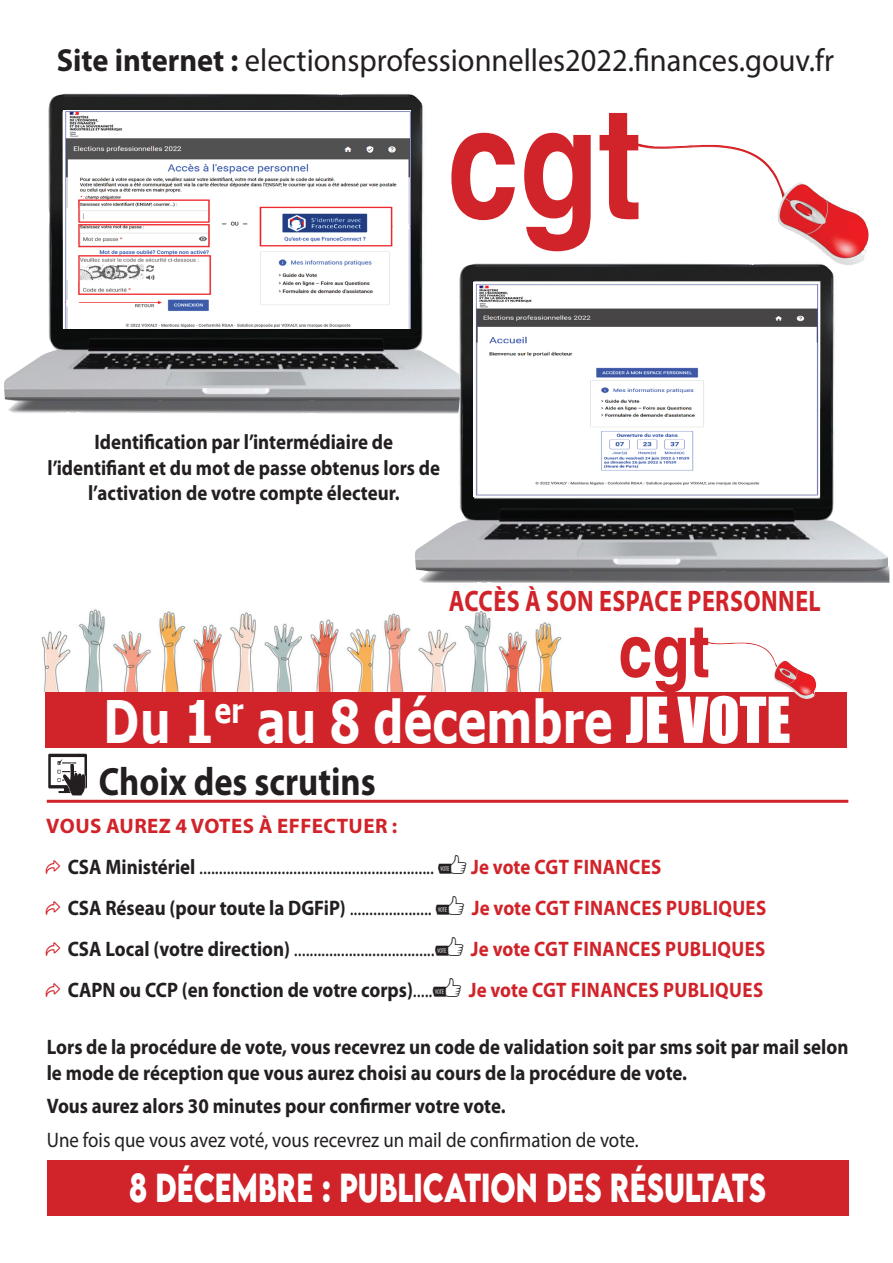
<style>
.page{position:relative;width:893px;height:1263px;background:#fff}
.page>*{position:absolute;margin:0;border:0;box-sizing:border-box;transform-origin:0 0}
.t1{font:700 156.3px "Helvetica";color:#d1232a;scale:.83 1}
.t2{font:700 73.35px "Helvetica";color:#d1232a;scale:.83 1}
.t3{font:700 58.5px "Verdana";letter-spacing:-.01em;color:#fff;scale:.75 1}
.t4{font:700 39.6px "Myriad Pro";color:#231f20;scale:.87 1}
.t5{font:700 36px "LEMONMILK";color:#fff;scale:.75 1}
.t6{font:31.95px "Myriad Pro";color:#231f20;scale:.95 1}
.t7{font:700 29.7px "Myriad Pro";letter-spacing:.02em;color:#d1232a;scale:.81 1}
.t8{font:700 21px/25.2px "Myriad Pro";color:#231f20;scale:.9 1}
.t9{font:21px "Myriad Pro";color:#231f20;scale:.9 1}
.t10{font:700 21px "Myriad Pro";letter-spacing:.02em;color:#d1232a;scale:.9 1}
.t11{font:700 21px "Myriad Pro";letter-spacing:.02em;color:#231f20;scale:.9 1}
.t12{font:700 21px "Myriad Pro";letter-spacing:.02em;color:#d1232a}
.s1{font-weight:700}
.s2{font-family:"Impact";font-weight:400}
.s3{font-family:"uselection";font-weight:400;font-size:60px}
.s4{font-family:"uselection";font-size:27px}
.s5{font-weight:700;color:#d1232a}
.s6{color:#231f20}
.s7{font-weight:400;color:#231f20}
.s8{font-family:"uselection";font-weight:400;font-size:27px;color:#231f20}
.s9{font-weight:400}
.s10{font-family:"uselection";font-weight:400;font-size:27px}
.s11{color:#d1232a}
</style>
<div class="page">
<img style="left:41px;top:609px;width:521px;height:83px">
<img style="left:627px;top:136px;width:242px;height:124px">
<div style="left:47px;top:1160px;width:801px;height:56px;background:#d1232a"></div>
<img style="left:4px;top:93px;width:420px;height:321px">
<img style="left:64px;top:111px;width:346px;height:217px">
<img style="left:415px;top:260px;width:474px;height:323px">
<img style="left:474px;top:283px;width:345px;height:213px">
<hr style="left:47px;top:800px;width:801px;height:3px;background:#d1232a">
<div style="left:46px;top:692px;width:801px;height:55px;background:#d1232a"></div>
<img style="left:703px;top:639px;width:113px;height:60px">
<h3 class="t6" style="left:57px;top:40px;width:820px"><span class="s1">Site internet :</span> electionsprofessionnelles2022.finances.gouv.fr</h3>
<h1 class="t1" style="left:447px;top:67px;width:236px">cgt</h1>
<p class="t8" style="left:48px;top:429px;width:438px;text-align:center">Identification par l’intermédiaire de l’identifiant et du mot de passe obtenus lors de l’activation de votre compte électeur.</p>
<h3 class="t7" style="left:449px;top:581px;width:454px">accès à son espace personnel</h3>
<h2 class="t2" style="left:618px;top:606px;width:112px">cgt</h2>
<h3 class="t3" style="left:103px;top:680px;width:918px">du 1<sup>er</sup> au 8 décembre <span class="s2">JE VOTE</span></h3>
<h3 class="t4" style="left:47px;top:756px;width:380px"><span class="s3">x</span> Choix des scrutins</h3>
<p class="t12" style="left:46px;top:812px;width:353px">vous aurez 4 votes à effectuer :</p>
<p class="t8" style="left:68px;top:854px;width:14px">CSA</p>
<p class="t9" style="left:105px;top:854px;width:619px"><span class="s1">Ministériel</span> ............................................................ <span class="s4">f</span> <span class="s5">je vote cgt finances</span></p>
<p class="t8" style="left:68px;top:895px;width:14px">CSA</p>
<p class="t10" style="left:105px;top:894px;width:736px"><span class="s6">Réseau (pour toute la DGFiP)</span> <span class="s7">.....................</span> <span class="s8">f</span> je vote cgt Finances Publiques</p>
<p class="t8" style="left:68px;top:936px;width:14px">CSA</p>
<p class="t9" style="left:105px;top:936px;width:735px"><span class="s1">Local (votre direction)</span> ....................................<span class="s4">f</span> <span class="s5">je vote cgt Finances Publiques</span></p>
<p class="t8" style="left:68px;top:976px;width:14px">CAPN</p>
<p class="t11" style="left:119px;top:976px;width:717px">ou CCP (en fonction de votre corps)<span class="s9">.....</span><span class="s10">f</span> <span class="s11">je vote cgt Finances Publiques</span></p>
<p class="t8" style="left:47px;top:1034px;width:892px">Lors de la procédure de vote, vous recevrez un code de validation soit par sms soit par mail selon le mode de réception que vous aurez choisi au cours de la procédure de vote.</p>
<p class="t8" style="left:47px;top:1093px;width:511px">Vous aurez alors 30 minutes pour confirmer votre vote.</p>
<p class="t9" style="left:47px;top:1127px;width:659px">Une fois que vous avez voté, vous recevrez un mail de confirmation de vote.</p>
<h3 class="t5" style="left:129px;top:1163px;width:851px">8 DÉCEMBRE : PUBLICATION DES RÉSULTATS</h3>
</div>
